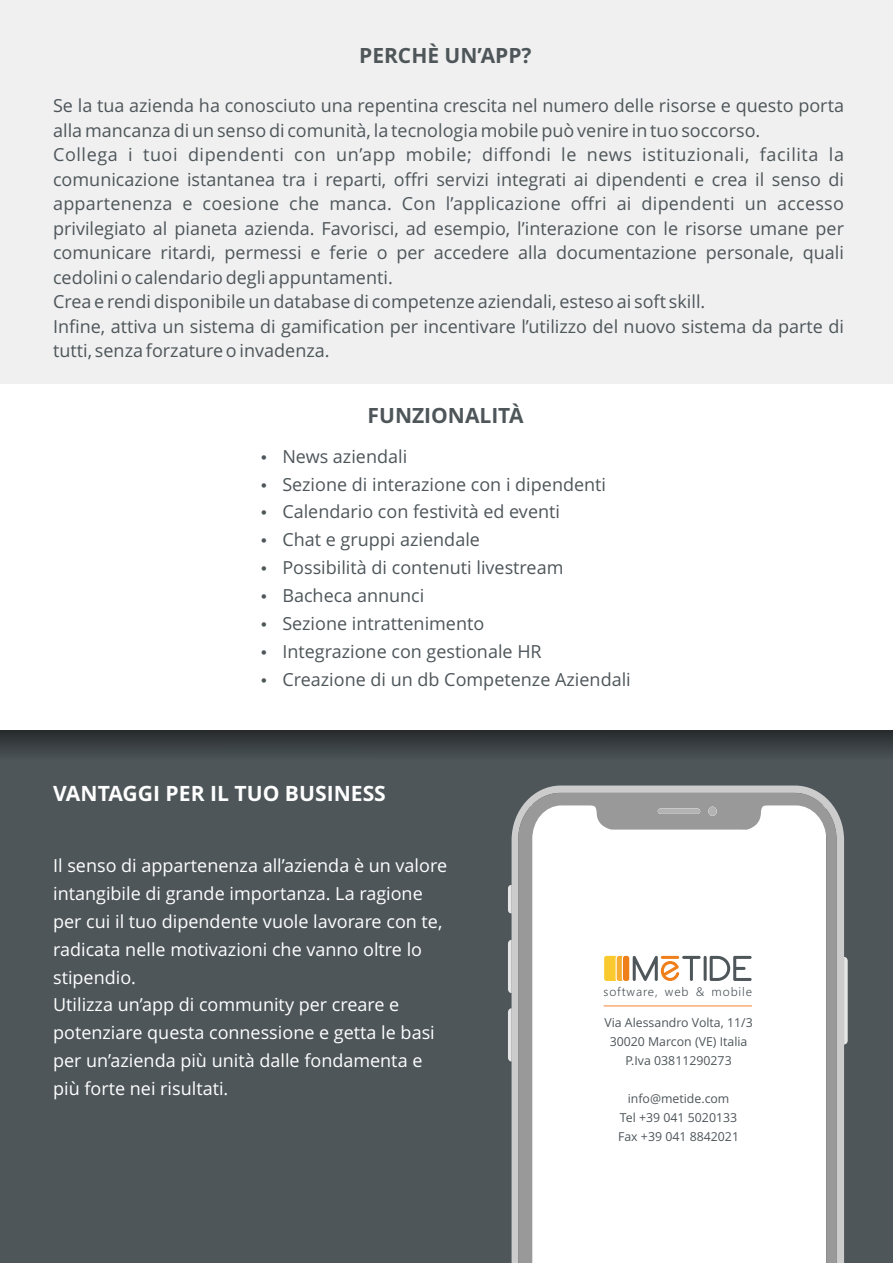
<style>
.page{position:relative;width:893px;height:1263px;background:#fff}
.page>*{position:absolute;margin:0;border:0;box-sizing:border-box;transform-origin:0 0}
.t1{font:700 21.15px "Open Sans";color:#fefefe}
.t2{font:700 21px "Open Sans";color:#4e565a}
.t3{font:18px/24.5px "Open Sans";color:#4e565a}
.t4{font:18px/27.9px "Open Sans";color:#fefefe}
.t5{font:12.3px/19px "Open Sans";color:#4e565a;text-align:center}
.t6{font:300 12.3px "Segoe UI";letter-spacing:.07em;color:#4e565a}
</style>
<div class="page">
<div style="left:0;top:0;width:893px;height:383px;background:#f0f0f0"></div>
<div style="left:0;top:730px;width:893px;height:533px;background:#4e565a"></div>
<svg style="left:0;top:730px;width:893px;height:24px;fill:#353a3d"></svg>
<svg style="left:512px;top:785px;width:332px;height:478px;background:#b7b8b9"></svg>
<svg style="left:508px;top:885px;width:4px;height:28px"></svg>
<svg style="left:844px;top:957px;width:4px;height:87px"></svg>
<svg style="left:508px;top:940px;width:4px;height:53px"></svg>
<svg style="left:508px;top:1008px;width:4px;height:53px"></svg>
<svg style="left:518px;top:793px;width:318px;height:470px;background:#f1f1f1"></svg>
<div style="left:708px;top:807px;width:9px;height:9px;background:#b3b3b3;border-radius:50%"></div>
<div style="left:658px;top:809px;width:42px;height:5px;background:#b3b3b3;border-radius:3px"></div>
<hr style="left:604px;top:1005px;width:148px;height:1px;background:#f48534">
<svg style="left:633px;top:956px;width:68px;height:25px"></svg>
<hr style="left:704px;top:956px;width:3px;height:25px;background:#4e565a;border-radius:2px">
<svg style="left:710px;top:956px;width:42px;height:25px"></svg>
<svg style="left:604px;top:956px;width:19px;height:25px"></svg>
<div style="left:623px;top:956px;width:6px;height:25px;background:#ef7f1a;border-radius:2px"></div>
<p class="t2" style="left:359px;top:47px;width:174px">PERCHÈ UN’APP?</p>
<p class="t3" style="left:53px;top:95px;width:792px">Se la tua azienda ha conosciuto una repentina crescita nel numero delle risorse e questo porta alla mancanza di un senso di comunità, la tecnologia mobile può venire in tuo soccorso.<br>Collega i tuoi dipendenti con un’app mobile; diffondi le news istituzionali, facilita la comunicazione istantanea tra i reparti, offri servizi integrati ai dipendenti e crea il senso di appartenenza e coesione che manca. Con l’applicazione offri ai dipendenti un accesso privilegiato al pianeta azienda. Favorisci, ad esempio, l’interazione con le risorse umane per comunicare ritardi, permessi e ferie o per accedere alla documentazione personale, quali cedolini o calendario degli appuntamenti.<br>Crea e rendi disponibile un database di competenze aziendali, esteso ai soft skill.<br>Infine, attiva un sistema di gamification per incentivare l’utilizzo del nuovo sistema da parte di tutti, senza forzature o invadenza.</p>
<p class="t2" style="left:368px;top:407px;width:157px">FUNZIONALITÀ</p>
<p class="t3" style="left:282px;top:446px;width:126px">News aziendali</p>
<p class="t3" style="left:282px;top:472px;width:325px;line-height:27.9px">Sezione di interazione con i dipendenti<br>Calendario con festività ed eventi</p>
<p class="t3" style="left:282px;top:528px;width:283px;line-height:27.9px">Chat e gruppi aziendale<br>Possibilità di contenuti livestream<br>Bacheca annunci</p>
<p class="t3" style="left:282px;top:613px;width:203px">Sezione intrattenimento</p>
<p class="t3" style="left:282px;top:639px;width:350px;line-height:27.9px">Integrazione con gestionale HR<br>Creazione di un db Competenze Aziendali</p>
<p class="t1" style="left:53px;top:785px;width:334px">VANTAGGI PER IL TUO BUSINESS</p>
<p class="t4" style="left:53px;top:853px;width:395px">Il senso di appartenenza all’azienda è un valore intangibile di grande importanza. La ragione per cui il tuo dipendente vuole lavorare con te, radicata nelle motivazioni che vanno oltre lo stipendio.</p>
<p class="t4" style="left:53px;top:993px;width:383px">Utilizza un’app di community per creare e potenziare questa connessione e getta le basi per un’azienda più unità dalle fondamenta e più forte nei risultati.</p>
<p class="t6" style="left:603px;top:987px;width:150px">software, web &amp; mobile</p>
<p class="t5" style="left:604px;top:1014px;width:150px">Via Alessandro Volta, 11/3<br>30020 Marcon (VE) Italia<br>P.Iva 03811290273</p>
<p class="t5" style="left:618px;top:1090px;width:122px">info@metide.com<br>Tel +39 041 5020133<br>Fax +39 041 8842021</p>
</div>
